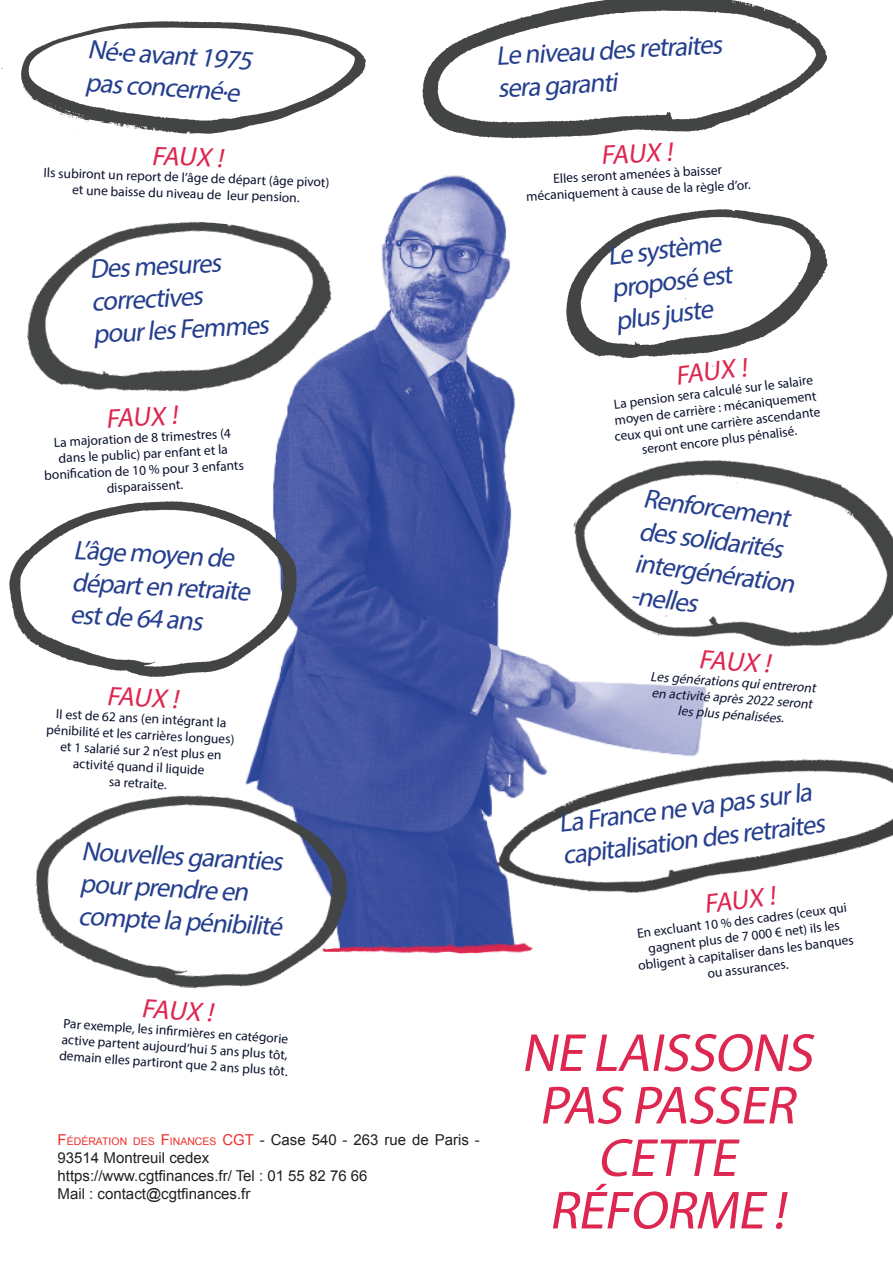
<style>
.page{position:relative;width:893px;height:1263px;background:#fff}
.page>*{position:absolute;margin:0;border:0;box-sizing:border-box;transform-origin:0 0}
.Sous-Titres_fond_bla{font:italic 54px/52.5px "Myriad Pro";color:#dd2650;text-align:center}
.Sous-Titres_fond_bla-2{font:italic 27px/32.4px "Myriad Pro";color:#253f8e}
.Sous-Titres_fond_bla-3{font:italic 27px "Myriad Pro";color:#dd2650}
.t1{font:15px/18px "Arial";color:#231f20}
.Sous-Titres_fond_bla-4{font:13.5px/16.2px "Myriad Pro";color:#0b122e;text-align:center}
.Sous-Titres_fond_bla-5{font:italic 13.5px/16.2px "Myriad Pro";color:#0b122e;text-align:center}
.s1{color:#ee2e2b}
.s2{font-size:10.5px;color:#ee2e2b}
</style>
<div class="page">
<img style="left:246px;top:176px;width:460px;height:750px">
<img style="left:1px;top:21px;width:365px;height:113px">
<img style="left:422px;top:0;width:404px;height:138px">
<img style="left:27px;top:208px;width:319px;height:198px">
<img style="left:566px;top:209px;width:262px;height:158px">
<img style="left:10px;top:501px;width:286px;height:175px">
<img style="left:549px;top:446px;width:344px;height:246px">
<img style="left:35px;top:785px;width:319px;height:204px">
<img style="left:486px;top:722px;width:407px;height:204px">
<img style="left:296px;top:926px;width:237px;height:45px">
<p class="Sous-Titres_fond_bla-2" style="left:89px;top:33px;width:166px;rotate:4deg">Né·e avant 1975 pas concerné·e</p>
<p class="Sous-Titres_fond_bla-3" style="left:152px;top:139px;width:73px;rotate:2deg">FAUX !</p>
<p class="Sous-Titres_fond_bla-4" style="left:44px;top:164px;width:287px;rotate:2deg">Ils subiront un report de l’âge de départ (âge pivot) et une baisse du niveau de leur pension.</p>
<p class="Sous-Titres_fond_bla-2" style="left:89px;top:253px;width:133px;rotate:-3deg">Des mesures correctives</p>
<p class="Sous-Titres_fond_bla-2" style="left:92px;top:317px;width:177px;rotate:-3deg">pour les Femmes</p>
<p class="Sous-Titres_fond_bla-3" style="left:105px;top:402px;width:73px;rotate:-3deg">FAUX !</p>
<p class="Sous-Titres_fond_bla-4" style="left:42px;top:435px;width:201px;rotate:-3deg">La majoration de 8 trimestres (4 dans le public) par enfant et la bonifi cation de 10 % pour 3 enfants disparaissent.</p>
<p class="Sous-Titres_fond_bla-2" style="left:74px;top:533px;width:180px;rotate:3deg">L’âge moyen de départ en retraite est de 64 ans</p>
<p class="Sous-Titres_fond_bla-3" style="left:107px;top:679px;width:73px;rotate:3deg">FAUX !</p>
<p class="Sous-Titres_fond_bla-4" style="left:48px;top:705px;width:190px;rotate:3deg">Il est de 62 ans (en intégrant la pénibilité et les carrières longues) et 1 salarié sur 2 n’est plus en activité quand il liquide<br>sa retraite.</p>
<p class="Sous-Titres_fond_bla-2" style="left:83px;top:834px;width:206px;rotate:3deg">Nouvelles garanties pour prendre en compte la pénibilité</p>
<p class="Sous-Titres_fond_bla-3" style="left:143px;top:991px;width:73px;rotate:4deg">FAUX !</p>
<p class="Sous-Titres_fond_bla-4" style="left:62px;top:1015px;width:230px;text-align:left;rotate:4deg">Par exemple, les infi rmières en catégorie active partent aujourd’hui 5 ans plus tôt, demain elles partiront que 2 ans plus tôt.</p>
<p class="t1" style="left:58px;top:1130px;width:424px"><span class="s1">F</span><span class="s2">ÉDÉRATION DES</span> <span class="s1">F</span><span class="s2">INANCES</span> <span class="s1">CGT</span> - Case 540 - 263 rue de Paris -<br>93514 Montreuil cedex</p>
<p class="t1" style="left:58px;top:1166px;width:311px">https://www.cgtfinances.fr/ Tel : 01 55 82 76 66</p>
<p class="t1" style="left:58px;top:1184px;width:194px">Mail : contact@cgtfinances.fr</p>
<p class="Sous-Titres_fond_bla-2" style="left:495px;top:39px;width:228px;rotate:-3deg">Le niveau des retraites</p>
<p class="Sous-Titres_fond_bla-2" style="left:497px;top:72px;width:121px;rotate:-3deg">sera garanti</p>
<p class="Sous-Titres_fond_bla-3" style="left:600px;top:139px;width:73px;rotate:-3deg">FAUX !</p>
<p class="Sous-Titres_fond_bla-4" style="left:525px;top:172px;width:226px;rotate:-3deg">Elles seront amenées à baisser mécaniquement à cause de la règle d’or.</p>
<p class="Sous-Titres_fond_bla-2" style="left:606px;top:240px;width:116px;rotate:-7deg">Le système</p>
<p class="Sous-Titres_fond_bla-2" style="left:610px;top:272px;width:123px;rotate:-7deg">proposé est</p>
<p class="Sous-Titres_fond_bla-2" style="left:614px;top:304px;width:99px;rotate:-7deg">plus juste</p>
<p class="Sous-Titres_fond_bla-3" style="left:673px;top:359px;width:73px;rotate:-7deg">FAUX !</p>
<p class="Sous-Titres_fond_bla-4" style="left:610px;top:396px;width:209px;rotate:-7deg">La pension sera calculé sur le salaire moyen de carrière : mécaniquement ceux qui ont une carrière ascendante seront encore plus pénalisé.</p>
<p class="Sous-Titres_fond_bla-2" style="left:646px;top:481px;width:163px;rotate:8deg">Renforcement des solidarités intergénération -nelles</p>
<p class="Sous-Titres_fond_bla-3" style="left:700px;top:642px;width:73px;rotate:4deg">FAUX !</p>
<p class="Sous-Titres_fond_bla-5" style="left:651px;top:668px;width:167px;rotate:4deg">Les générations qui entreront en activité après 2022 seront les plus pénalisées.</p>
<p class="Sous-Titres_fond_bla-2" style="left:557px;top:806px;width:265px;rotate:-7deg">La France ne va pas sur la capitalisation des retraites</p>
<p class="Sous-Titres_fond_bla-3" style="left:702px;top:888px;width:73px;rotate:-7deg">FAUX !</p>
<p class="Sous-Titres_fond_bla-4" style="left:633px;top:925px;width:218px;rotate:-7deg">En excluant 10 % des cadres (ceux qui gagnent plus de 7 000 € net) ils les obligent à capitaliser dans les banques ou assurances.</p>
<p class="Sous-Titres_fond_bla" style="left:521px;top:1026px;width:304px">NE LAISSONS<br>PAS PASSER<br>CETTE<br>RÉFORME !</p>
</div>
